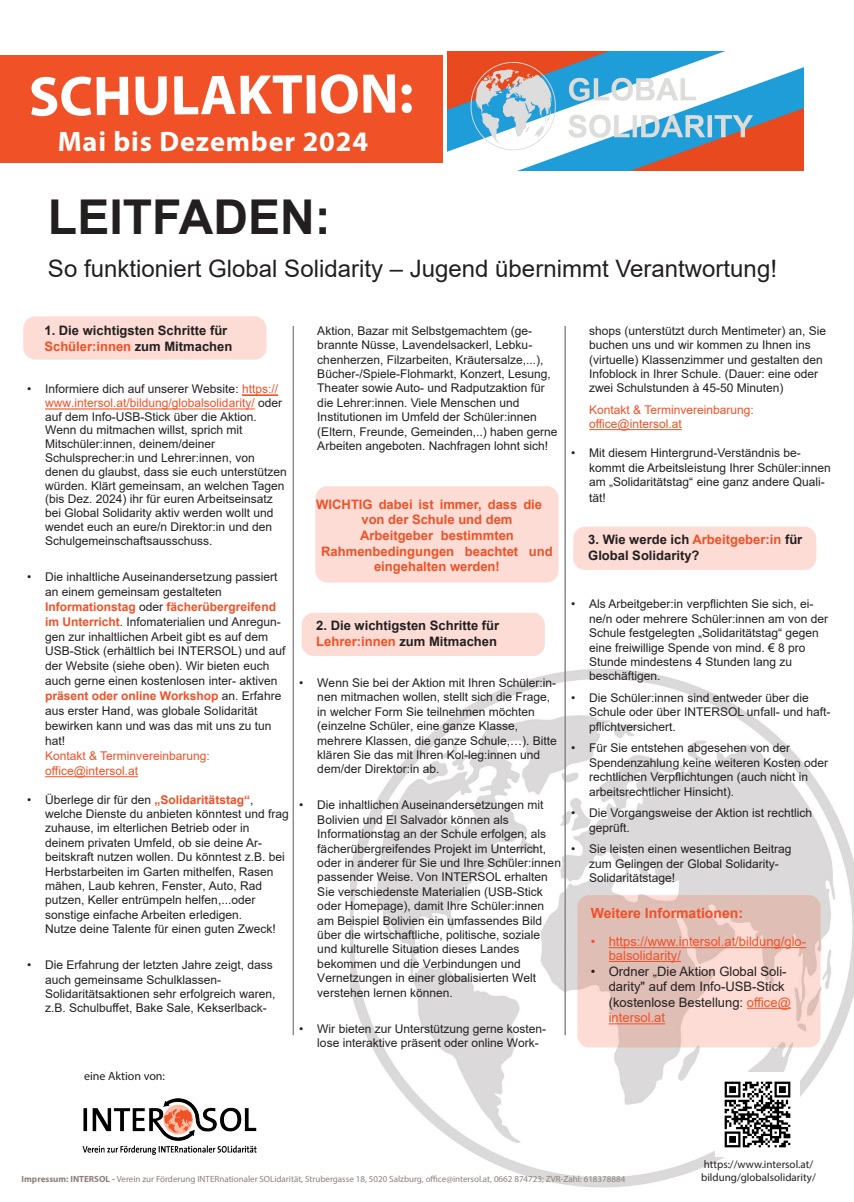
<style>
.page{position:relative;width:854px;height:1202px;background:#fff}
.page>*{position:absolute;margin:0;border:0;box-sizing:border-box;transform-origin:0 0}
.t1{font:700 56.5px "Myriad Pro";letter-spacing:-.01em;color:#fff}
.t2{font:700 48px "Arial";color:#231f20}
.t3{font:700 28.3px "Myriad Pro";letter-spacing:.03em;color:#fff}
.t4{font:24px "Arial";color:#231f20}
.t5{font:700 14px "Arial";color:#f05127}
.t6{font:700 13px/15.6px "Arial";color:#231f20}
.t7{font:700 13px "Arial";color:#f05127}
.t8{font:13px/15.6px "Arial";color:#231f20}
.t9{font:13px/13.8px "Arial";color:#f05127}
.t10{font:12px/14.4px "Arial";color:#231f20}
.t11{font:12px/14.4px "Arial";color:#f05127}
.t12{font:12px "Myriad Pro";color:#231f20}
.t13{font:11px/13.2px "Myriad Pro";color:#231f20}
.t14{font:9px "Myriad Pro";color:#8c7f7c}
.s1{color:#f05127}
.s2{font-weight:700;color:#f05127}
.s3{font-weight:700}
</style>
<div class="page">
<div style="left:23px;top:316px;width:243px;height:44px;background:#fcdcd4;border-radius:12px"></div>
<div style="left:301px;top:613px;width:243px;height:43px;background:#fcdcd4;border-radius:12px"></div>
<div style="left:573px;top:527px;width:243px;height:43px;background:#fcdcd4;border-radius:12px"></div>
<img style="left:350px;top:658px;width:503px;height:530px">
<div style="left:0;top:55px;width:442px;height:108px;background:#f05127"></div>
<img style="left:82px;top:1098px;width:175px;height:57px">
<img style="left:715px;top:1072px;width:84px;height:84px">
<hr style="left:589px;top:429px;width:92px;height:1px;background:#f05127">
<hr style="left:293px;top:326px;width:1px;height:709px;background:#848689">
<hr style="left:564px;top:326px;width:1px;height:709px;background:#848689">
<svg style="left:577px;top:895px;width:243px;height:152px;fill:#dfbeb6"></svg>
<hr style="left:608px;top:947px;width:197px;height:1px;background:#f05127">
<hr style="left:608px;top:961px;width:72px;height:1px;background:#f05127">
<hr style="left:746px;top:1008px;width:44px;height:1px;background:#f05127">
<hr style="left:608px;top:1023px;width:57px;height:1px;background:#f05127">
<div style="left:315px;top:486px;width:243px;height:97px;background:#fcdcd4;border-radius:12px"></div>
<hr style="left:242px;top:395px;width:36px;height:1px;background:#f05127">
<hr style="left:45px;top:409px;width:127px;height:1px;background:#f05127">
<hr style="left:172px;top:408px;width:82px;height:1px;background:#f05127">
<hr style="left:45px;top:776px;width:93px;height:1px;background:#f05127">
<img style="left:447px;top:51px;width:356px;height:119px">
<p class="t1" style="left:29px;top:58px;width:386px">SCHULAKTION:</p>
<p class="t3" style="left:58px;top:123px;width:312px">Mai bis Dezember 2024</p>
<p class="t2" style="left:48px;top:183px;width:284px">LEITFADEN:</p>
<p class="t4" style="left:48px;top:252px;width:730px">So funktioniert Global Solidarity – Jugend übernimmt Verantwortung!</p>
<p class="t6" style="left:44px;top:323px;width:189px">1. Die wichtigsten Schritte für<br><span class="s1">Schüler:innen</span> zum Mitmachen</p>
<p class="t10" style="left:45px;top:382px;width:243px;line-height:13.8px;text-indent:-18px">• Informiere dich auf unserer Website: <span class="s1">https:// www.intersol.at/bildung/globalsolidarity/</span> oder auf dem Info-USB-Stick über die Aktion.<br>Wenn du mitmachen willst, sprich mit Mitschüler:innen, deinem/deiner Schulsprecher:in und Lehrer:innen, von denen du glaubst, dass sie euch unterstützen würden. Klärt gemeinsam, an welchen Tagen (bis Dez. 2024) ihr für euren Arbeitseinsatz bei Global Solidarity aktiv werden wollt und wendet euch an eure/n Direktor:in und den Schulgemeinschaftsausschuss.</p>
<p class="t10" style="left:45px;top:569px;width:242px;line-height:14.9px;text-indent:-18px">• Die inhaltliche Auseinandersetzung passiert an einem gemeinsam gestalteten <span class="s2">Informationstag</span> oder <span class="s2">fächerübergreifend im Unterricht</span>. Infomaterialien und Anregun&shy;gen zur inhaltlichen Arbeit gibt es auf dem USB-Stick (erhältlich bei INTERSOL) und auf der Website (siehe oben). Wir bieten euch auch gerne einen kostenlosen inter- aktiven <span class="s2">präsent oder online Workshop</span> an. Erfahre aus erster Hand, was globale Solidarität bewirken kann und was das mit uns zu tun hat!<br><span class="s1">Kontakt &amp; Terminvereinbarung: office@intersol.at</span></p>
<p class="t10" style="left:45px;top:792px;width:245px;text-indent:-18px">• Überlege dir für den <span class="s2">„Solidaritätstag“</span>, welche Dienste du anbieten könntest und frag zuhause, im elterlichen Betrieb oder in deinem privaten Umfeld, ob sie deine Ar&shy;beitskraft nutzen wollen. Du könntest z.B. bei Herbstarbeiten im Garten mithelfen, Rasen mähen, Laub kehren, Fenster, Auto, Rad putzen, Keller entrümpeln helfen,...oder sonstige einfache Arbeiten erledigen.<br>Nutze deine Talente für einen guten Zweck!</p>
<p class="t10" style="left:45px;top:958px;width:232px;text-indent:-18px">• Die Erfahrung der letzten Jahre zeigt, dass auch gemeinsame Schulklassen-Solidaritätsaktionen sehr erfolgreich waren, z.B. Schulbuffet, Bake Sale, Kekserlback-</p>
<p class="t12" style="left:84px;top:1069px;width:82px">eine Aktion von:</p>
<p class="t10" style="left:317px;top:323px;width:242px">Aktion, Bazar mit Selbstgemachtem (ge&shy;brannte Nüsse, Lavendelsackerl, Lebku&shy;chenherzen, Filzarbeiten, Kräutersalze,...), Bücher-/Spiele-Flohmarkt, Konzert, Lesung, Theater sowie Auto- und Radputzaktion für die Lehrer:innen. Viele Menschen und Institutionen im Umfeld der Schüler:innen (Eltern, Freunde, Gemeinden,..) haben gerne Arbeiten angeboten. Nachfragen lohnt sich!</p>
<p class="t7" style="left:316px;top:495px;width:227px">WICHTIG dabei ist immer, dass die</p>
<p class="t7" style="left:361px;top:511px;width:152px">von der Schule und dem</p>
<p class="t7" style="left:360px;top:526px;width:155px">Arbeitgeber bestimmten</p>
<p class="t7" style="left:321px;top:542px;width:233px">Rahmenbedingungen beachtet und</p>
<p class="t7" style="left:374px;top:557px;width:127px">eingehalten werden!</p>
<p class="t6" style="left:316px;top:618px;width:184px">2. Die wichtigsten Schritte für<br><span class="s1">Lehrer:innen</span> zum Mitmachen</p>
<p class="t10" style="left:317px;top:675px;width:241px;text-indent:-18px">• Wenn Sie bei der Aktion mit Ihren Schüler:in&shy;nen mitmachen wollen, stellt sich die Frage, in welcher Form Sie teilnehmen möchten (einzelne Schüler, eine ganze Klasse, mehrere Klassen, die ganze Schule,…). Bitte klären Sie das mit Ihren Kol-leg:innen und dem/der Direktor:in ab.</p>
<p class="t10" style="left:317px;top:798px;width:245px;text-indent:-18px">• Die inhaltlichen Auseinandersetzungen mit Bolivien und El Salvador können als Informationstag an der Schule erfolgen, als fächerübergreifendes Projekt im Unterricht, oder in anderer für Sie und Ihre Schüler:innen passender Weise. Von INTERSOL erhalten Sie verschiedenste Materialien (USB-Stick oder Homepage), damit Ihre Schüler:innen am Beispiel Bolivien ein umfassendes Bild über die wirtschaftliche, politische, soziale und kulturelle Situation dieses Landes bekommen und die Verbindungen und Vernetzungen in einer globalisierten Welt verstehen lernen können.</p>
<p class="t10" style="left:317px;top:1021px;width:230px;text-indent:-18px">• Wir bieten zur Unterstützung gerne kosten&shy;lose interaktive präsent oder online Work-</p>
<p class="t10" style="left:589px;top:323px;width:238px">shops (unterstützt durch Mentimeter) an, Sie buchen uns und wir kommen zu Ihnen ins (virtuelle) Klassenzimmer und gestalten den Infoblock in Ihrer Schule. (Dauer: eine oder zwei Schulstunden à 45-50 Minuten)</p>
<p class="t11" style="left:589px;top:402px;width:166px">Kontakt &amp; Terminvereinbarung: office@intersol.at</p>
<p class="t10" style="left:589px;top:446px;width:243px;text-indent:-18px">• Mit diesem Hintergrund-Verständnis be&shy;kommt die Arbeitsleistung Ihrer Schüler:innen am „Solidaritätstag“ eine ganz andere Quali-</p>
<p class="t10" style="left:589px;top:490px;width:18px">tät!</p>
<p class="t6" style="left:588px;top:532px;width:215px">3. Wie werde ich <span class="s1">Arbeitgeber:in</span> für</p>
<p class="t6" style="left:588px;top:548px;width:113px">Global Solidarity?</p>
<p class="t10" style="left:589px;top:597px;width:240px;text-indent:-18px">• Als Arbeitgeber:in verpflichten Sie sich, ei&shy;ne/n oder mehrere Schüler:innen am von der Schule festgelegten „Solidaritätstag“ gegen eine freiwillige Spende von mind. € 8 pro Stunde mindestens 4 Stunden lang zu beschäftigen.</p>
<p class="t10" style="left:589px;top:690px;width:243px;text-indent:-18px">• Die Schüler:innen sind entweder über die<br>Schule oder über INTERSOL unfall- und haft&shy;pflichtversichert.</p>
<p class="t10" style="left:589px;top:741px;width:240px;text-indent:-18px">• Für Sie entstehen abgesehen von der Spendenzahlung keine weiteren Kosten oder rechtlichen Verpflichtungen (auch nicht in arbeitsrechtlicher Hinsicht).</p>
<p class="t10" style="left:589px;top:806px;width:224px;text-indent:-18px">• Die Vorgangsweise der Aktion ist rechtlich geprüft.</p>
<p class="t10" style="left:589px;top:842px;width:204px;text-indent:-18px">• Sie leisten einen wesentlichen Beitrag zum Gelingen der Global Solidarity-<br>Solidaritätstage!</p>
<p class="t5" style="left:590px;top:903px;width:154px">Weitere Informationen:</p>
<p class="t9" style="left:608px;top:935px;width:199px;text-indent:-18px">• https://www.intersol.at/bildung/glo&shy;balsolidarity/</p>
<p class="t8" style="left:608px;top:963px;width:183px;text-indent:-18px">• Ordner „Die Aktion Global Soli&shy;darity" auf dem Info-USB-Stick (kostenlose Bestellung: <span class="s1">office@ intersol.at</span></p>
<p class="t14" style="left:22px;top:1174px;width:605px"><span class="s3">Impressum: INTERSOL -</span> Verein zur Förderung INTERnationaler SOLidarität, Strubergasse 18, 5020 Salzburg, office@intersol.at, 0662 874723; ZVR-Zahl: 618378884</p>
<p class="t13" style="left:700px;top:1157px;width:116px">https://www.intersol.at/ bildung/globalsolidarity/</p>
</div>
